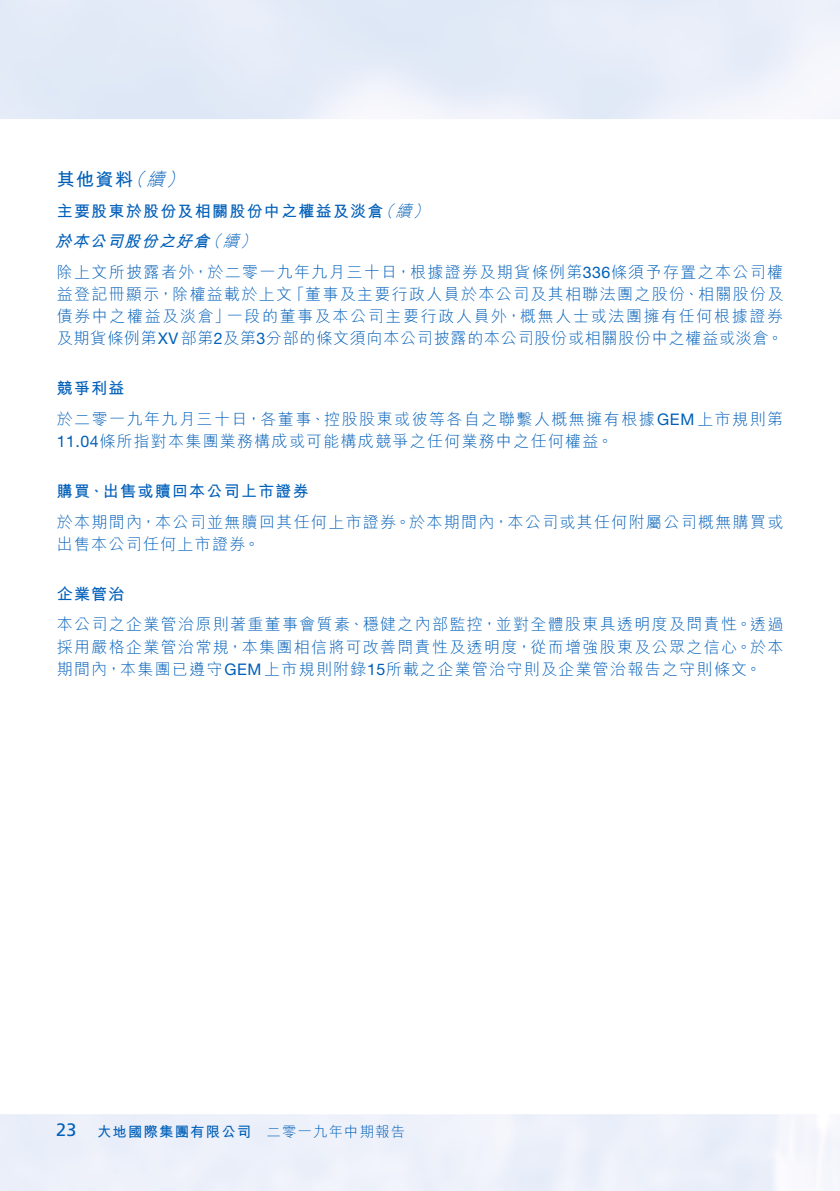
<style>
.page{position:relative;width:840px;height:1191px;background:#fff}
.page>*{position:absolute;margin:0;border:0;box-sizing:border-box;transform-origin:0 0}
.t1{font:700 18px "M Hei HK";color:#005fb9}
.t2{font:italic 300 18px "M Hei HK";color:#005fb9}
.t3{font:18px "Frutiger LT Std";color:#005fb9}
.t4{font:300 16px/22px "M Hei HK";letter-spacing:.08em;color:#005fb9}
.t5{font:300 16px/22px "M Hei HK";letter-spacing:.05em;color:#005fb9}
.t6{font:300 16px/22px "M Hei HK";letter-spacing:.1em;color:#005fb9}
.t7{font:700 16px "M Hei HK";letter-spacing:.08em;color:#005fb9}
.t8{font:italic 300 16px "M Hei HK";color:#005fb9}
.t9{font:700 14.4px "M Hei HK";letter-spacing:.08em;color:#005fb9}
.t10{font:300 14.4px "M Hei HK";letter-spacing:.08em;color:#005fb9}
.s1{font-weight:700;font-style:italic}
.s2{font-family:"Helvetica Neue LT Std";font-weight:400}
.s3{font-weight:700}
</style>
<div class="page">
<p class="t2" style="left:126px;top:170px;width:45px">（續</p>
<p class="t2" style="left:166px;top:170px;width:24px">(</p>
<p class="t1" style="left:57px;top:166px;width:78px">其他資料</p>
<p class="t8" style="left:377px;top:203px;width:40px">（續</p>
<p class="t8" style="left:412px;top:203px;width:22px">(</p>
<p class="t7" style="left:57px;top:199px;width:328px">主要股東於股份及相關股份中之權益及淡倉</p>
<p class="t8" style="left:240px;top:233px;width:22px">(</p>
<p class="t8" style="left:205px;top:233px;width:40px">（續</p>
<p class="t4" style="left:55px;top:226px;width:729px;line-height:30.4px"><span class="s1">於本公司股份之好倉<br></span>除上文所披露者外，於二零一九年九月三十日，根據證券及期貨條例第<span class="s2">336</span>條須予存置之本公司權</p>
<p class="t4" style="left:288px;top:283px;width:496px">「董事及主要行政人員於本公司及其相聯法團之股份、相關股份及</p>
<p class="t6" style="left:227px;top:283px;width:557px;text-indent:-170px">益登記冊顯示，除權益載於上文<br>一段的董事及本公司主要行政人員外，概無人士或法團擁有任何根據證券</p>
<p class="t5" style="left:57px;top:305px;width:727px">債券中之權益及淡倉」<br>及期貨條例第<span class="s2">XV</span>部第<span class="s2">2</span>及第<span class="s2">3</span>分部的條文須向本公司披露的本公司股份或相關股份中之權益或淡倉。</p>
<p class="t4" style="left:57px;top:373px;width:727px;line-height:30.6px"><span class="s3">競爭利益<br></span>於二零一九年九月三十日，各董事、控股股東或彼等各自之聯繫人概無擁有根據<span class="s2">GEM</span>上市規則第</p>
<p class="t4" style="left:57px;top:429px;width:557px"><span class="s2">11.04</span>條所指對本集團業務構成或可能構成競爭之任何業務中之任何權益。</p>
<p class="t7" style="left:57px;top:479px;width:253px">購買、出售或贖回本公司上市證券</p>
<p class="t4" style="left:57px;top:510px;width:727px">於本期間內，本公司並無贖回其任何上市證券。於本期間內，本公司或其任何附屬公司概無購買或出售本公司任何上市證券。</p>
<p class="t7" style="left:57px;top:582px;width:69px">企業管治</p>
<p class="t4" style="left:57px;top:613px;width:727px;text-align:justify">本公司之企業管治原則著重董事會質素、穩健之內部監控，並對全體股東具透明度及問責性。透過採用嚴格企業管治常規，本集團相信將可改善問責性及透明度，從而增強股東及公眾之信心。於本期間內，本集團已遵守<span class="s2">GEM</span>上市規則附錄<span class="s2">15</span>所載之企業管治守則及企業管治報告之守則條文。</p>
<p class="t3" style="left:56px;top:1119px;width:22px">23</p>
<p class="t9" style="left:97px;top:1121px;width:156px">大地國際集團有限公司</p>
<p class="t10" style="left:266px;top:1124px;width:140px">二零一九年中期報告</p>
</div>
